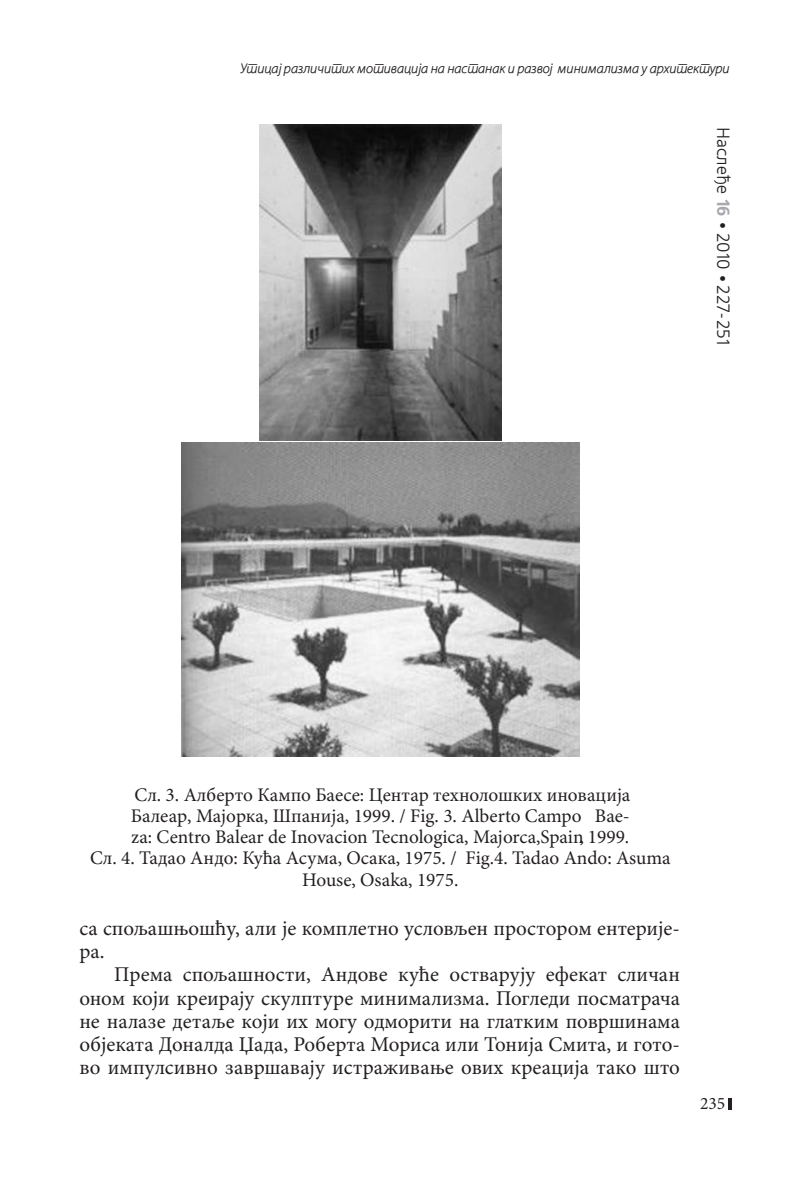
<style>
.page{position:relative;width:809px;height:1196px;background:#fff}
.page>*{position:absolute;margin:0;border:0;box-sizing:border-box;transform-origin:0 0}
.t1{font:21px/23.1px "Minion ZN";color:#231f20}
.t2{font:19.25px/21.2px "Minion ZN";color:#231f20;text-align:center}
.t3{font:17.68px "Freesetcir";color:#231f20}
.t4{font:17.5px "Minion Pro";color:#231f20}
.t5{font:italic 14px "Miriad ZN";color:#231f20}
.s1{font-weight:700;color:#a8a9ad}
.s2{font-family:"Minion ZN";font-weight:700}
</style>
<div class="page">
<hr style="left:728px;top:1097px;width:4px;height:12px;background:#231f20">
<img style="left:259px;top:124px;width:242px;height:316px">
<img style="left:181px;top:442px;width:398px;height:314px">
<p class="t5" style="left:240px;top:61px;width:491px">Утицај-ра-зличитих-мотивација-на-на-станак-и-ра-звој--минимали-зма-у-архитектури</p>
<p class="t3" style="left:731px;top:127px;width:219px;rotate:90deg">Nasle|e <span class="s1">16</span> <span class="s2">•</span> 2010 <span class="s2">•</span> 227-251</p>
<p class="t2" style="left:90px;top:785px;width:582px">Сл. 3. Алберто Кампо бае се: центар техноло шких иновација<br>балеар, Мајорка, шпанија, 1999. / fig. 3. alberto Campo Bae-<br>za: Centro Balear de inovacion tecnologica, Majorca,spain, 1999.<br>Сл. 4. Тадао Андо: Кућа А сума, О сака, 1975. / fig.4. tadao ando: asuma house, osaka, 1975.</p>
<p class="t1" style="left:79px;top:917px;width:602px">са споља шњо шћу, али је комплетно у словљен про стором ентерије&shy;ра.</p>
<p class="t1" style="left:79px;top:964px;width:602px;text-align:justify;text-indent:35px">Према спољашности, Андове куће о стварују ефекат сличан оном који креирају скулптуре минимали зма. Погледи по сматрача не нала зе детаље који их могу одморити на глатким повр шинама објеката Доналда Џада, Роберта Мори са или Тонија Смита, и гото&shy;во импул сивно завр шавају и страживање ових креација тако што</p>
<p class="t4" style="left:700px;top:1092px;width:27px">235</p>
</div>
